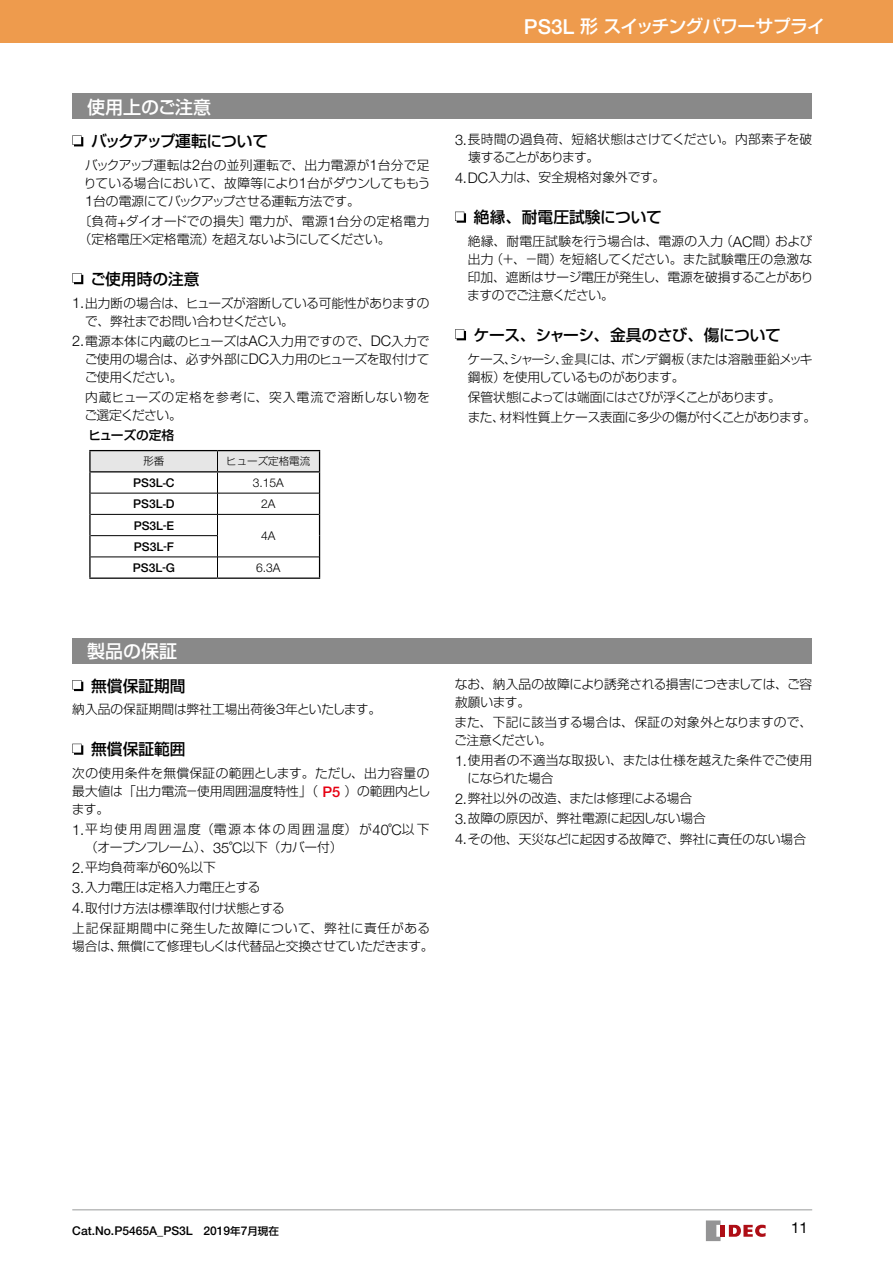
<style>
.page{position:relative;width:893px;height:1263px;background:#fff}
.page>*{position:absolute;margin:0;border:0;box-sizing:border-box;transform-origin:0 0}
.t1{font:500 18px "Shin Go Pro";letter-spacing:-.03em;color:#fff}
.t2{font:500 18px "Shin Go Pro";color:#fff}
.t3{font:500 15.75px "Shin Go Pro";letter-spacing:-.005em;color:#000}
.t4{font:500 15.75px "Shin Go Pro";letter-spacing:-.03em;color:#000}
.t5{font:500 15.75px "Shin Go Pro";letter-spacing:-.055em;color:#000}
.t6{font:15px "Helvetica Neue LT Std";color:#000}
.t7{font:300 12.75px/18px "Shin Go Pro";letter-spacing:-.01em;color:#000}
.t8{font:300 12.75px/18px "Shin Go Pro";letter-spacing:-.03em;color:#000}
.t9{font:300 12.75px/20.1px "Shin Go Pro";letter-spacing:-.035em;color:#000}
.t10{font:300 12.75px/18px "Shin Go Pro";letter-spacing:.155em;color:#000}
.t11{font:300 12.75px/18px "Shin Go Pro";letter-spacing:-.04em;color:#000}
.t12{font:300 12.75px/20.1px "Shin Go Pro";letter-spacing:.03em;color:#000}
.t13{font:300 12.75px/18px "Shin Go Pro";letter-spacing:.05em;color:#000}
.t14{font:500 12.75px "Shin Go Pro";letter-spacing:-.02em;color:#000}
.t15{font:500 12.15px/21px "Helvetica Neue LT Std";color:#000}
.t16{font:300 12.15px "Helvetica Neue LT Std";color:#000}
.t17{font:300 10.5px "Shin Go Pro";color:#000}
.s1{font-family:"Helvetica Neue LT Std";font-size:14.7px}
.s2{font-family:"Shin Go Pro";font-size:10.5px}
.s3{font-family:"Helvetica Neue LT Std";font-size:20.7px}
.s4{font-family:"Helvetica Neue LT Std";font-weight:500;font-size:14.7px;color:#e60012}
</style>
<div class="page">
<hr style="left:72px;top:1209px;width:740px;height:1px;background:#9fa0a0">
<svg style="left:706px;top:1220px;width:14px;height:21px"></svg>
<div style="left:720px;top:1225px;width:5px;height:12px;background:#ae0e16"></div>
<svg style="left:729px;top:1225px;width:37px;height:12px"></svg>
<div style="left:0;top:0;width:893px;height:43px;background:#ee9b4d"></div>
<svg style="left:72px;top:135px;width:11px;height:11px"></svg>
<svg style="left:72px;top:273px;width:11px;height:11px"></svg>
<hr style="left:89px;top:450px;width:128px;height:1px;background:#000">
<hr style="left:217px;top:450px;width:103px;height:1px;background:#000">
<hr style="left:89px;top:577px;width:128px;height:2px;background:#000">
<hr style="left:217px;top:577px;width:103px;height:2px;background:#000">
<svg style="left:91px;top:451px;width:229px;height:126px"></svg>
<hr style="left:89px;top:451px;width:2px;height:20px;background:#000">
<hr style="left:89px;top:472px;width:2px;height:21px;background:#000">
<hr style="left:89px;top:493px;width:2px;height:21px;background:#000">
<hr style="left:89px;top:514px;width:2px;height:22px;background:#000">
<hr style="left:89px;top:536px;width:2px;height:21px;background:#000">
<hr style="left:89px;top:557px;width:2px;height:20px;background:#000">
<hr style="left:89px;top:471px;width:128px;height:1px;background:#000">
<hr style="left:217px;top:471px;width:103px;height:1px;background:#000">
<div style="left:72px;top:94px;width:740px;height:25px;background:#898989"></div>
<svg style="left:455px;top:212px;width:11px;height:11px"></svg>
<svg style="left:455px;top:329px;width:11px;height:11px"></svg>
<svg style="left:72px;top:680px;width:11px;height:11px"></svg>
<svg style="left:72px;top:744px;width:11px;height:11px"></svg>
<div style="left:72px;top:638px;width:740px;height:25px;background:#898989"></div>
<h1 class="t2" style="left:87px;top:92px;width:125px">使用上のご注意</h1>
<p class="t5" style="left:91px;top:128px;width:179px">バックアップ運転について</p>
<p class="t7" style="left:84px;top:154px;width:348px;text-align:justify">バックアップ運転は<span class="s1">2</span>台の並列運転で、出力電源が<span class="s1">1</span>台分で足りている場合において、故障等により<span class="s1">1</span>台がダウンしてももう<span class="s1">1</span>台の電源にてバックアップさせる運転方法です。</p>
<p class="t7" style="left:85px;top:210px;width:346px">[負荷<span class="s1">+</span>ダイオードでの損失〕電力が、電源<span class="s1">1</span>台分の定格電力(定格電圧×定格電流）を超えないようにしてください。</p>
<p class="t3" style="left:90px;top:266px;width:111px">ご使用時の注意</p>
<p class="t7" style="left:85px;top:292px;width:346px;text-indent:-13px"><span class="s1">1.</span> 出力断の場合は、ヒューズが溶断している可能性がありますので、弊社までお問い合わせください。</p>
<p class="t7" style="left:85px;top:330px;width:347px;text-align:justify;text-indent:-12px"><span class="s1">2.</span> 電源本体に内蔵のヒューズは<span class="s1">AC</span>入力用ですので、<span class="s1">DC</span>入力でご使用の場合は、必ず外部に<span class="s1">DC</span>入力用のヒューズを取付けてご使用ください。</p>
<p class="t13" style="left:84px;top:386px;width:347px">内蔵ヒューズの定格を参考に、突入電流で溶断しない物をご選定ください。</p>
<p class="t14" style="left:89px;top:425px;width:87px">ヒューズの定格</p>
<p class="t17" style="left:143px;top:453px;width:22px">形番</p>
<p class="t17" style="left:226px;top:453px;width:85px">ヒューズ定格電流</p>
<p class="t15" style="left:133px;top:472px;width:43px">PS3L<span class="s2">-</span>C</p>
<p class="t16" style="left:253px;top:475px;width:33px">3.15A</p>
<p class="t15" style="left:133px;top:493px;width:43px">PS3L<span class="s2">-</span>D</p>
<p class="t16" style="left:261px;top:496px;width:16px">2A</p>
<p class="t15" style="left:134px;top:515px;width:42px">PS3L<span class="s2">-</span>E</p>
<p class="t16" style="left:261px;top:528px;width:16px">4A</p>
<p class="t15" style="left:133px;top:536px;width:43px">PS3L<span class="s2">-</span>F<br>PS3L<span class="s2">-</span>G</p>
<p class="t16" style="left:256px;top:560px;width:26px">6.3A</p>
<h1 class="t1" style="left:524px;top:11px;width:303px"><span class="s3">PS3L</span> 形スイッチングパワーサプライ</h1>
<p class="t7" style="left:468px;top:129px;width:346px;text-indent:-13px"><span class="s1">3.</span> 長時間の過負荷、短絡状態はさけてください。内部素子を破壊することがあります。</p>
<p class="t7" style="left:455px;top:167px;width:212px"><span class="s1">4. DC</span>入力は、安全規格対象外です。</p>
<p class="t3" style="left:474px;top:204px;width:190px">絶縁、耐電圧試験について</p>
<p class="t7" style="left:467px;top:231px;width:348px;text-align:justify">絶縁、耐電圧試験を行う場合は、電源の入力（<span class="s1">AC</span>間）および出力（＋、－間）を短絡してください。また試験電圧の急激な印加、遮断はサージ電圧が発生し、電源を破損することがありますのでご注意ください。</p>
<p class="t4" style="left:474px;top:322px;width:309px">ケース、シャーシ、金具のさび、傷について</p>
<p class="t11" style="left:468px;top:348px;width:346px">ケース、シャーシ、金具には、ボンデ鋼板（または溶融亜鉛メッキ鋼板）を使用しているものがあります。</p>
<p class="t9" style="left:468px;top:385px;width:350px">保管状態によっては端面にはさびが浮くことがあります。<br>また、材料性質上ケース表面に多少の傷が付くことがあります。</p>
<h1 class="t1" style="left:87px;top:636px;width:91px">製品の保証</h1>
<p class="t3" style="left:91px;top:673px;width:96px">無償保証期間</p>
<p class="t7" style="left:72px;top:699px;width:310px">納入品の保証期間は弊社工場出荷後３年といたします。</p>
<p class="t3" style="left:91px;top:736px;width:96px">無償保証範囲</p>
<p class="t7" style="left:72px;top:763px;width:360px;text-align:justify">次の使用条件を無償保証の範囲とします。ただし、出力容量の最大値は「出力電流－使用周囲温度特性」（ <span class="s4">P5</span> ）の範囲内とします。</p>
<p class="t10" style="left:85px;top:819px;width:346px;text-indent:-13px"><span class="s1">1.</span> 平均使用周囲温度（電源本体の周囲温度）が<span class="s1">40˚C</span>以下（オープンフレーム）、<span class="s1">35˚C</span>以下（カバー付）</p>
<p class="t7" style="left:72px;top:857px;width:145px"><span class="s1">2.</span> 平均負荷率が<span class="s1">60%</span>以下</p>
<p class="t7" style="left:72px;top:877px;width:190px"><span class="s1">3.</span> 入力電圧は定格入力電圧とする</p>
<p class="t12" style="left:72px;top:896px;width:359px"><span class="s1">4.</span> 取付け方法は標準取付け状態とする<br>上記保証期間中に発生した故障について、弊社に責任がある</p>
<p class="t8" style="left:72px;top:935px;width:363px">場合は、無償にて修理もしくは代替品と交換させていただきます。</p>
<p class="t8" style="left:455px;top:673px;width:359px">なお、納入品の故障により誘発される損害につきましては、ご容赦願います。</p>
<p class="t7" style="left:454px;top:712px;width:359px">また、下記に該当する場合は、保証の対象外となりますので、ご注意ください。</p>
<p class="t7" style="left:468px;top:750px;width:346px;text-indent:-13px"><span class="s1">1.</span> 使用者の不適当な取扱い、または仕様を越えた条件でご使用になられた場合</p>
<p class="t7" style="left:455px;top:788px;width:239px"><span class="s1">2.</span> 弊社以外の改造、または修理による場合</p>
<p class="t7" style="left:455px;top:808px;width:252px"><span class="s1">3.</span> 故障の原因が、弊社電源に起因しない場合</p>
<p class="t7" style="left:455px;top:828px;width:353px"><span class="s1">4.</span> その他、天災などに起因する故障で、弊社に責任のない場合</p>
<p class="t15" style="left:72px;top:1220px;width:208px">Cat.No.P5465A_PS3L 2019<span class="s2">年</span>7<span class="s2">月現在</span></p>
<p class="t6" style="left:791px;top:1218px;width:18px">11</p>
</div>
